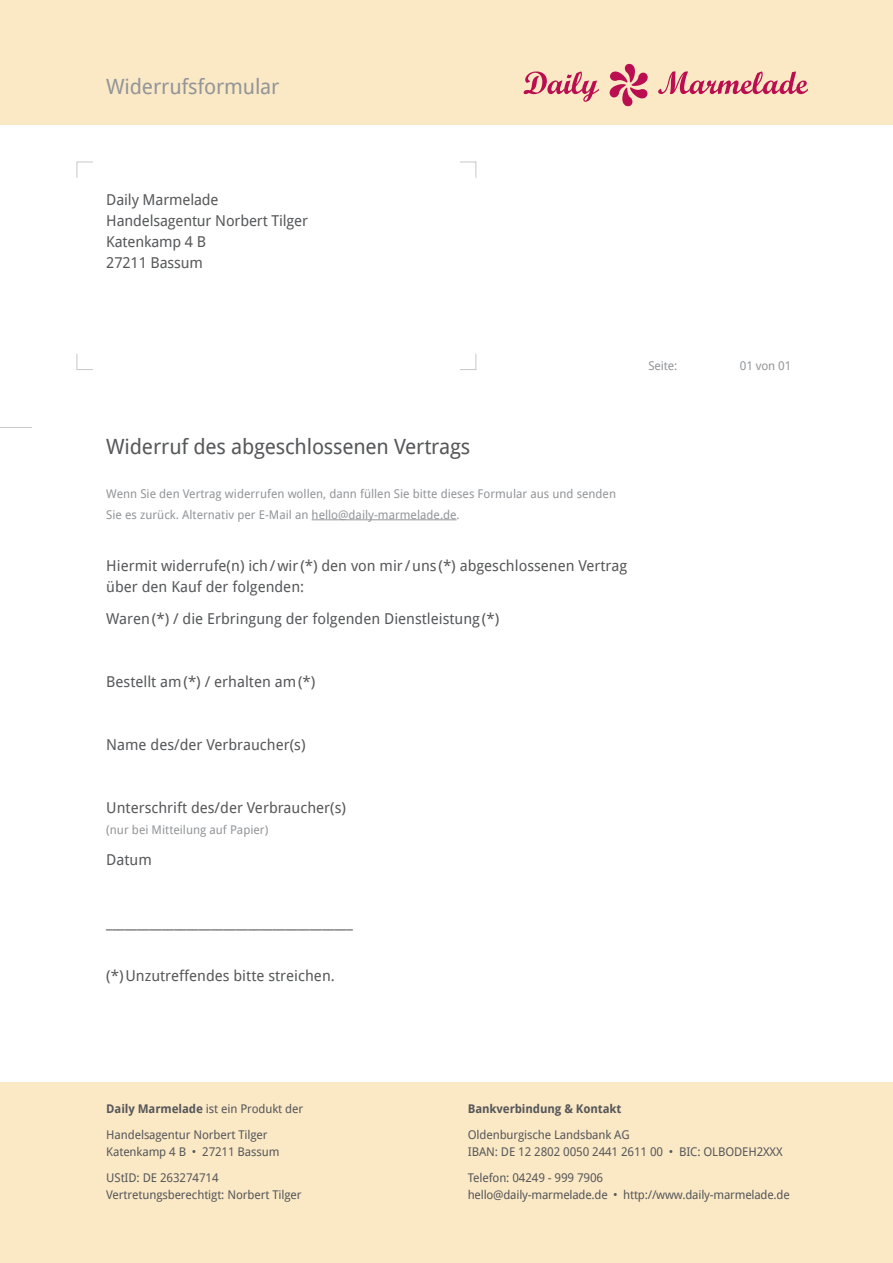
<style>
.page{position:relative;width:893px;height:1263px;background:#fff}
.page>*{position:absolute;margin:0;border:0;box-sizing:border-box;transform-origin:0 0}
.t1{font:21px "Droid Sans";letter-spacing:-.01em;color:#57585a}
.t2{font:21px "Droid Sans";letter-spacing:-.01em;color:#939598}
.t3{font:15px/21px "Droid Sans";color:#57585a}
.t4{font:12px/17.2px "Droid Sans";letter-spacing:-.01em;color:#57585a}
.t5{font:12px/21px "Droid Sans";color:#939598}
.t6{font:700 12px "Droid Sans";letter-spacing:-.01em;color:#57585a}
.s1{font-weight:700}
</style>
<div class="page">
<div style="left:0;top:0;width:893px;height:125px;background:#fbe9c6"></div>
<svg style="left:524px;top:71px;width:75px;height:31px"></svg>
<svg style="left:658px;top:71px;width:150px;height:23px"></svg>
<svg style="left:609px;top:64px;width:39px;height:42px"></svg>
<hr style="left:0;top:427px;width:32px;height:1px;background:#c7c8ca">
<div style="left:0;top:1082px;width:893px;height:181px;background:#fbe9c6"></div>
<hr style="left:312px;top:519px;width:145px;height:1px;background:#939598">
<p class="t2" style="left:106px;top:74px;width:175px">Widerrufsformular</p>
<p class="t3" style="left:106px;top:189px;width:203px">Daily Marmelade<br>Handelsagentur Norbert Tilger<br>Katenkamp 4 B<br>27211 Bassum</p>
<p class="t5" style="left:648px;top:355px;width:30px">Seite:</p>
<p class="t5" style="left:740px;top:355px;width:53px">01 von 01</p>
<p class="t1" style="left:106px;top:434px;width:365px">Widerruf des abgeschlossenen Vertrags</p>
<p class="t5" style="left:106px;top:483px;width:511px">Wenn Sie den Vertrag widerrufen wollen, dann füllen Sie bitte dieses Formular aus und senden<br>Sie es zurück. Alternativ per E-Mail an hello@daily-marmelade.de.</p>
<p class="t3" style="left:106px;top:556px;width:522px">Hiermit widerrufe(n) ich/wir(*) den von mir/uns (*) abgeschlossenen Vertrag über den Kauf der folgenden:</p>
<p class="t3" style="left:106px;top:608px;width:394px">Waren(*) / die Erbringung der folgenden Dienstleistung(*)</p>
<p class="t3" style="left:106px;top:671px;width:211px">Bestellt am(*) / erhalten am(*)</p>
<p class="t3" style="left:106px;top:734px;width:201px">Name des/der Verbraucher(s)</p>
<p class="t3" style="left:106px;top:797px;width:241px">Unterschrift des/der Verbraucher(s)</p>
<p class="t5" style="left:106px;top:819px;width:163px">(nur bei Mitteilung auf Papier)</p>
<p class="t3" style="left:106px;top:850px;width:47px">Datum</p>
<p class="t3" style="left:106px;top:913px;width:248px">________________________________________</p>
<p class="t3" style="left:106px;top:965px;width:230px">(*)Unzutreffendes bitte streichen.</p>
<p class="t4" style="left:106px;top:1100px;width:198px"><span class="s1">Daily Marmelade</span> ist ein Produkt der</p>
<p class="t4" style="left:106px;top:1126px;width:175px">Handelsagentur Norbert Tilger<br>Katenkamp 4 B • 27211 Bassum</p>
<p class="t4" style="left:106px;top:1169px;width:197px">UStID: DE 263274714<br>Vertretungsberechtigt: Norbert Tilger</p>
<p class="t6" style="left:468px;top:1101px;width:155px">Bankverbindung &amp; Kontakt</p>
<p class="t4" style="left:468px;top:1126px;width:316px">Oldenburgische Landsbank AG<br>IBAN: DE 12 2802 0050 2441 2611 00 • BIC: OLBODEH2XXX</p>
<p class="t4" style="left:468px;top:1169px;width:324px">Telefon: 04249 - 999 7906<br>hello@daily-marmelade.de • http://www.daily-marmelade.de</p>
</div>
